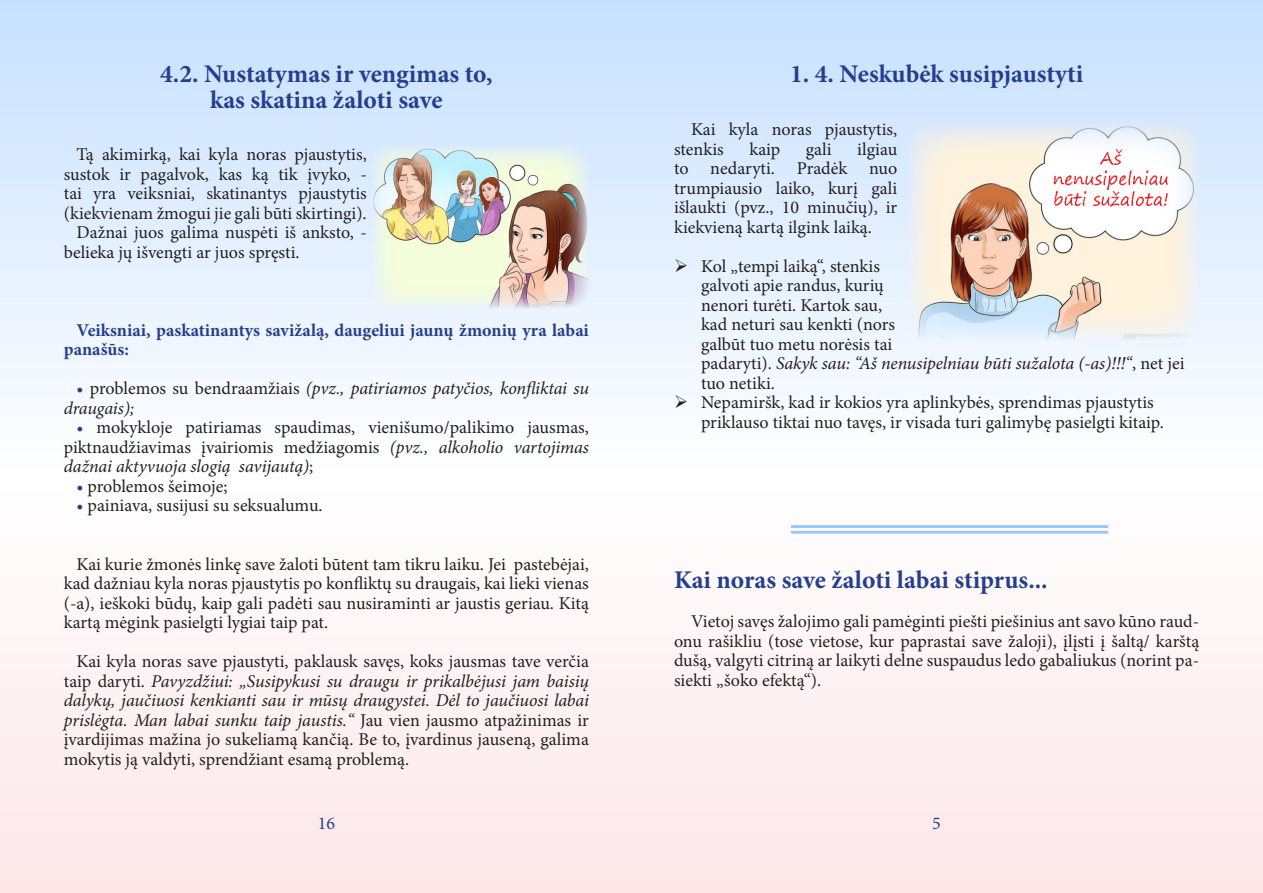
<style>
.page{position:relative;width:1263px;height:893px;background:#fff}
.page>*{position:absolute;margin:0;border:0;box-sizing:border-box;transform-origin:0 0}
.t1{font:700 25.5px "Minion Pro";letter-spacing:-.005em;color:#253f8e}
.t2{font:18px/19.5px "Minion Pro";color:#231f20;text-align:justify}
.t3{font:italic 18px/19.5px "Minion Pro";letter-spacing:-.005em;color:#231f20}
.t4{font:700 18px/19.5px "Minion Pro";color:#253f8e}
.t5{font:18px "Minion Pro";color:#253f8e}
.s1{font-style:normal;color:#253f8e}
.s2{font-style:normal}
.s3{color:#253f8e}
.s4{font-style:italic}
</style>
<div class="page">
<div style="left:0;top:489px;width:1263px;height:404px;background:#fdf2f3"></div>
<div style="left:0;top:0;width:1263px;height:468px;background:linear-gradient(to bottom,#c6e0ff,#fefeff)"></div>
<img style="left:372px;top:146px;width:217px;height:162px">
<img style="left:909px;top:123px;width:290px;height:217px">
<hr style="left:791px;top:525px;width:317px;height:3px;background:#97c7ff">
<hr style="left:791px;top:531px;width:317px;height:3px;background:#97c7ff">
<svg style="left:688px;top:272px;width:18px;height:1px"></svg>
<svg style="left:688px;top:408px;width:18px;height:1px"></svg>
<p class="t1" style="left:160px;top:56px;width:334px">4.2. Nustatymas ir vengimas to,</p>
<p class="t1" style="left:210px;top:82px;width:234px">kas skatina žaloti save</p>
<p class="t2" style="left:64px;top:145px;width:304px;text-indent:13px">Tą akimirką, kai kyla noras pjaustytis, sustok ir pagalvok, kas ką tik įvyko, - tai yra veiksniai, skatinantys pjaustytis (kiekvienam žmogui jie gali būti skirtingi).</p>
<p class="t2" style="left:64px;top:223px;width:304px;text-indent:13px">Dažnai juos galima nuspėti iš anksto, - belieka jų išvengti ar juos spręsti.</p>
<p class="t4" style="left:64px;top:320px;width:527px;text-indent:13px">Veiksniai, paskatinantys savižalą, daugeliui jaunų žmonių yra labai panašūs:</p>
<p class="t3" style="left:64px;top:379px;width:527px;text-indent:13px"><span class="s1">•</span> <span class="s2">problemos su bendraamžiais</span> (pvz., patiriamos patyčios, konfliktai su draugais);</p>
<p class="t2" style="left:64px;top:418px;width:527px;text-indent:13px"><span class="s3">•</span> mokykloje patiriamas spaudimas, vienišumo/palikimo jausmas, piktnaudžiavimas įvairiomis medžiagomis <span class="s4">(pvz., alkoholio vartojimas dažnai aktyvuoja slogią savijautą)</span>;</p>
<p class="t2" style="left:77px;top:476px;width:152px"><span class="s3">•</span> problemos šeimoje;</p>
<p class="t2" style="left:77px;top:496px;width:247px"><span class="s3">•</span> painiava, susijusi su seksualumu.</p>
<p class="t2" style="left:64px;top:554px;width:527px;text-indent:13px">Kai kurie žmonės linkę save žaloti būtent tam tikru laiku. Jei pastebėjai, kad dažniau kyla noras pjaustytis po konfliktų su draugais, kai lieki vienas (-a), ieškoki būdų, kaip gali padėti sau nusiraminti ar jaustis geriau. Kitą kartą mėgink pasielgti lygiai taip pat.</p>
<p class="t2" style="left:64px;top:652px;width:527px;text-indent:13px">Kai kyla noras save pjaustyti, paklausk savęs, koks jausmas tave verčia taip daryti. <span class="s4">Pavyzdžiui: „Susipykusi su draugu ir prikalbėjusi jam baisių dalykų, jaučiuosi kenkianti sau ir mūsų draugystei. Dėl to jaučiuosi labai prislėgta. Man labai sunku taip jaustis.“</span> Jau vien jausmo atpažinimas ir įvardijimas mažina jo sukeliamą kančią. Be to, įvardinus jauseną, galima mokytis ją valdyti, sprendžiant esamą problemą.</p>
<p class="t1" style="left:790px;top:56px;width:295px">1. 4. Neskubėk susipjaustyti</p>
<p class="t2" style="left:674px;top:120px;width:225px;text-indent:17px">Kai kyla noras pjaustytis, stenkis</p>
<p class="t2" style="left:674px;top:139px;width:225px;text-indent:183px">ilgiau to nedaryti. Pradėk nuo trumpiausio laiko, kurį gali išlaukti (pvz., 10 minučių), ir kiekvieną kartą ilgink laiką.</p>
<p class="t2" style="left:701px;top:256px;width:485px;text-align:left;text-indent:-27px">➢ Kol „tempi laiką“, stenkis<br>galvoti apie randus, kurių<br>nenori turėti. Kartok sau,<br>kad neturi sau kenkti (nors<br>galbūt tuo metu norėsis tai<br>padaryti). <span class="s4">Sakyk sau: “Aš nenusipelniau būti sužalota (-as)!!!“</span>, net jei tuo netiki.</p>
<p class="t2" style="left:701px;top:393px;width:464px;text-indent:-27px">➢ Nepamiršk, kad ir kokios yra aplinkybės, sprendimas pjaustytis priklauso tiktai nuo tavęs, ir visada turi galimybę pasielgti kitaip.</p>
<p class="t2" style="left:749px;top:139px;width:32px">kaip</p>
<p class="t2" style="left:806px;top:139px;width:27px">gali</p>
<p class="t1" style="left:674px;top:562px;width:375px">Kai noras save žaloti labai stiprus...</p>
<p class="t2" style="left:674px;top:612px;width:527px;text-indent:17px">Vietoj savęs žalojimo gali pamėginti piešti piešinius ant savo kūno raud&shy;onu rašikliu (tose vietose, kur paprastai save žaloji), įlįsti į šaltą/ karštą dušą, valgyti citriną ar laikyti delne suspaudus ledo gabaliukus (norint pa&shy;siekti „šoko efektą“).</p>
<p class="t5" style="left:318px;top:811px;width:19px">16</p>
<p class="t5" style="left:932px;top:811px;width:10px">5</p>
</div>
